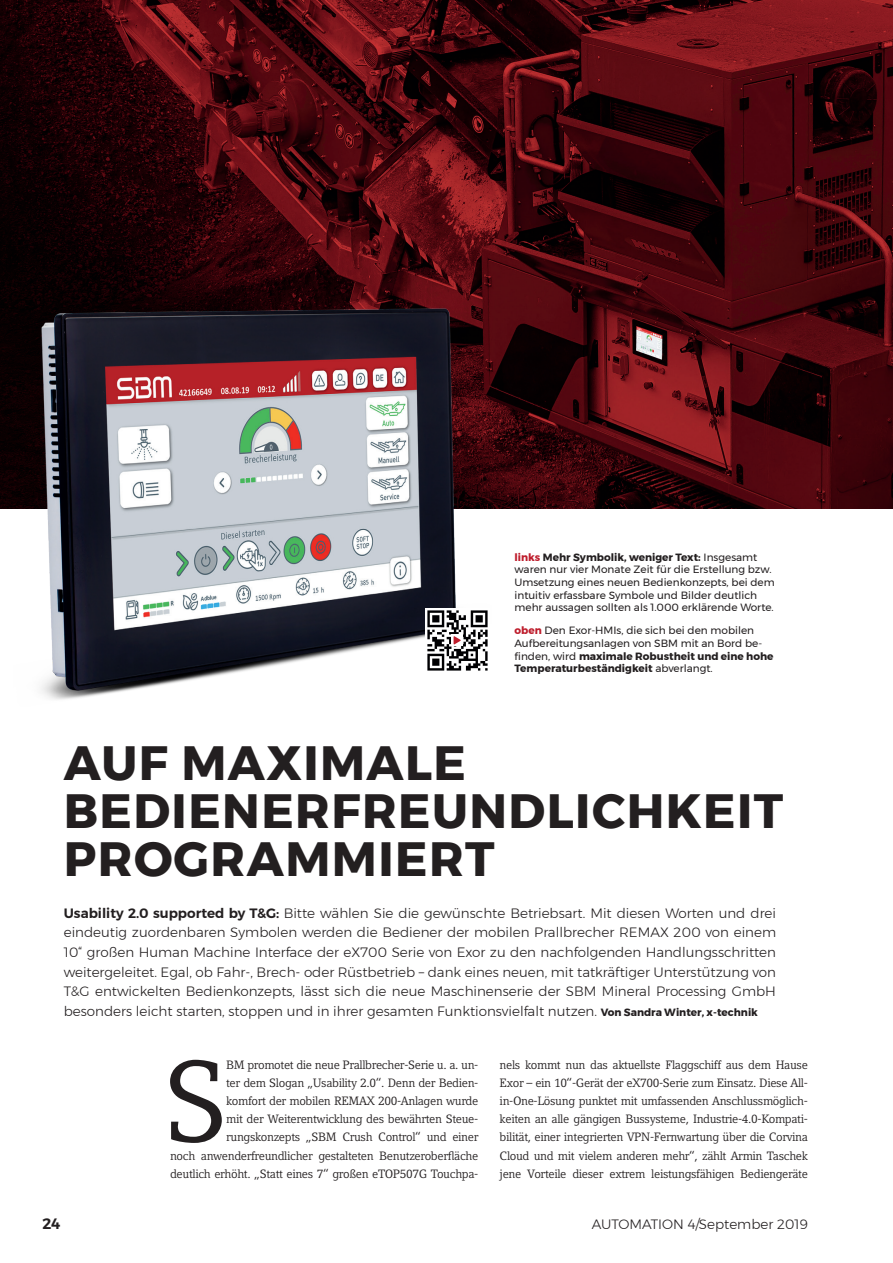
<style>
.page{position:relative;width:893px;height:1263px;background:#fff}
.page>*{position:absolute;margin:0;border:0;box-sizing:border-box;transform-origin:0 0}
.t1{font:114.45px "Compatil Letter LT Pro";color:#231f20}
.t2{font:700 48px/48px "Montserrat";letter-spacing:.03em;color:#231f20}
.t3{font:600 15px "Montserrat";color:#231f20}
.t4{font:300 13.5px/19.5px "Montserrat";color:#231f20;text-align:justify}
.t5{font:12px/18px "Compatil Letter LT Pro";letter-spacing:-.03em;color:#231f20;text-align:right}
.t6{font:10.5px/12.6px "Montserrat";color:#231f20}
.s1{font-weight:700;color:#be1d2c}
.s2{font-weight:700}
.s3{font-weight:600}
.s4{font-weight:700;font-size:10.5px}
</style>
<div class="page">
<img style="left:0;top:0;width:893px;height:508px">
<img style="left:13px;top:285px;width:478px;height:415px">
<img style="left:425px;top:608px;width:64px;height:64px">
<svg style="left:451px;top:634px;width:12px;height:12px"></svg>
<svg style="left:454px;top:636px;width:7px;height:8px"></svg>
<p class="t6" style="left:514px;top:551px;width:262px"><span class="s1">links</span> <span class="s2">Mehr Symbolik, weniger Text:</span> Insgesamt waren nur vier Monate Zeit für die Erstellung bzw.<br>Umsetzung eines neuen Bedienkonzepts, bei dem intuitiv erfassbare Symbole und Bilder deutlich mehr aussagen sollten als 1.000 erklärende Worte.</p>
<p class="t6" style="left:514px;top:624px;width:261px"><span class="s1">oben</span> Den Exor-HMIs, die sich bei den mobilen Aufbereitungsanlagen von SBM mit an Bord be&shy;finden, wird <span class="s2">maximale Robustheit und eine hohe Temperaturbeständigkeit</span> abverlangt.</p>
<h2 class="t2" style="left:64px;top:739px;width:721px">AUF MAXIMALE<br>BEDIENERFREUNDLICHKEIT<br>PROGRAMMIERT</h2>
<p class="t4" style="left:64px;top:903px;width:714px"><span class="s3">Usability 2.0 supported by T&amp;G:</span> Bitte wählen Sie die gewünschte Betriebsart. Mit diesen Worten und drei eindeutig zuordenbaren Symbolen werden die Bediener der mobilen Prallbrecher REMAX 200 von einem 10“ großen Human Machine Interface der eX700 Serie von Exor zu den nachfolgenden Handlungsschritten weitergeleitet. Egal, ob Fahr-, Brech- oder Rüstbetrieb – dank eines neuen, mit tatkräftiger Unterstützung von T&amp;G entwickelten Bedienkonzepts, lässt sich die neue Maschinenserie der SBM Mineral Processing GmbH besonders leicht starten, stoppen und in ihrer gesamten Funktionsvielfalt nutzen. <span class="s4">Von Sandra Winter, x-technik</span></p>
<h1 class="t1" style="left:162px;top:1035px;width:69px">S</h1>
<p class="t5" style="left:170px;top:1056px;width:310px">BM promotet die neue Prallbrecher-Serie u. a. un-<br>ter dem Slogan „Usability 2.0“. Denn der Bedien-<br>komfort der mobilen REMAX 200-Anlagen wurde<br>mit der Weiterentwicklung des bewährten Steue&shy;rungskonzepts „SBM Crush Control“ und einer<br>noch anwenderfreundlicher gestalteten Benutzeroberfläche deutlich erhöht. „Statt eines 7“ großen eTOP507G Touchpa-</p>
<p class="t5" style="left:500px;top:1056px;width:310px;text-align:justify">nels kommt nun das aktuellste Flaggschiff aus dem Hause Exor – ein 10“-Gerät der eX700-Serie zum Einsatz. Diese All&shy;in-One-Lösung punktet mit umfassenden Anschlussmöglich&shy;keiten an alle gängigen Bussysteme, Industrie-4.0-Kompati&shy;bilität, einer integrierten VPN-Fernwartung über die Corvina Cloud und mit vielem anderen mehr“, zählt Armin Taschek jene Vorteile dieser extrem leistungsfähigen Bediengeräte</p>
<p class="t3" style="left:43px;top:1212px;width:19px">24</p>
<p class="t4" style="left:592px;top:1214px;width:217px">AUTOMATION 4/September 2019</p>
</div>
